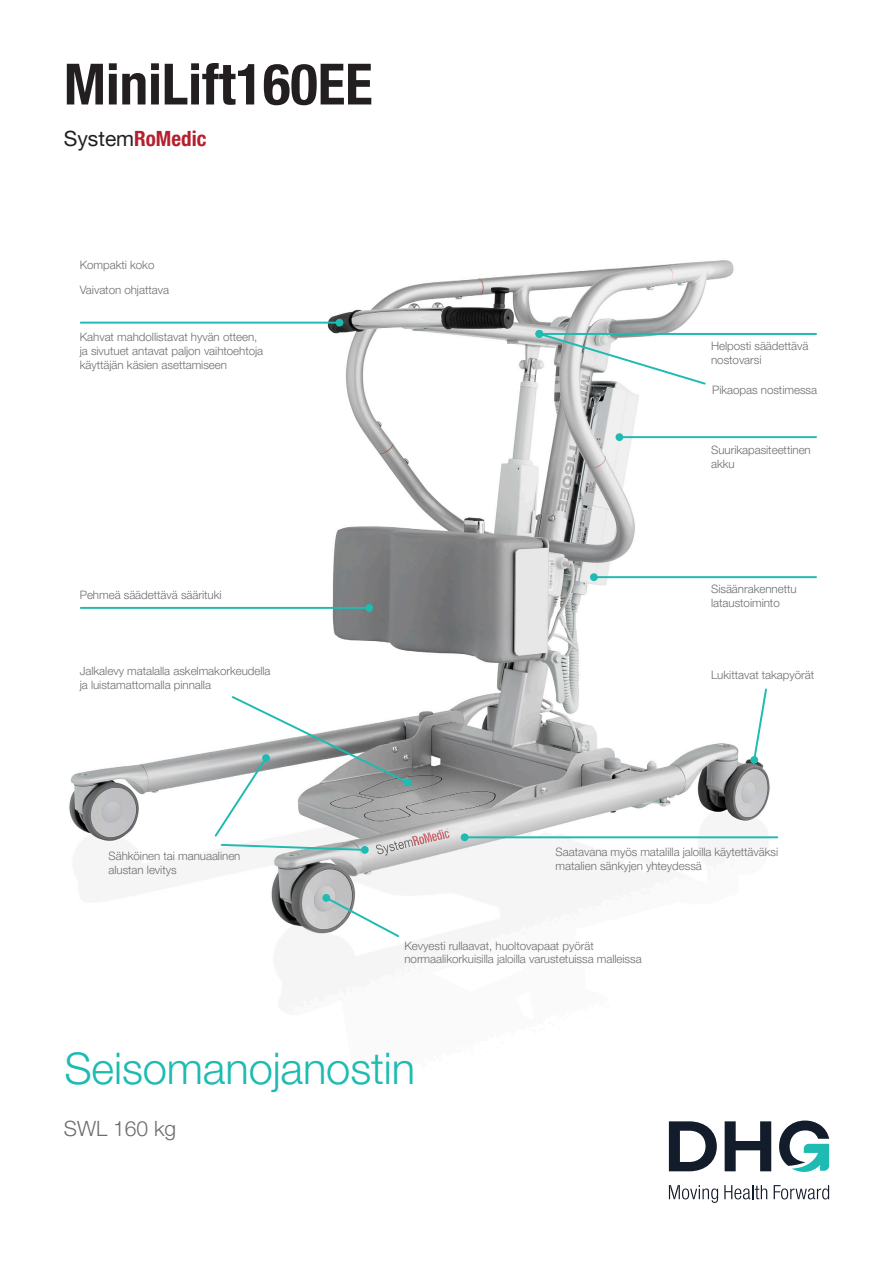
<style>
.page{position:relative;width:893px;height:1263px;background:#fff}
.page>*{position:absolute;margin:0;border:0;box-sizing:border-box;transform-origin:0 0}
.t1{font:700 condensed 57px "Helvetica Neue LT Pro";color:#231f20}
.Otsikko_-_Vega{font:300 43.5px "Helvetica Neue LT Pro";letter-spacing:-.005em;color:#1dbbb1}
.t2{font:700 condensed 21px "Helvetica Neue LT Pro";color:#b61f2d}
.t3{font:300 21px "Helvetica Neue LT Pro";color:#6c6d70}
.Kuvateksti_-_etusivu__Minilift{font:300 11.55px/13.8px "Helvetica Neue LT Pro";letter-spacing:-.005em;color:#6c6d70}
.s1{font-weight:400;font-stretch:normal;color:#231f20}
</style>
<div class="page">
<img style="left:69px;top:260px;width:748px;height:864px">
<svg style="left:669px;top:1121px;width:48px;height:50px"></svg>
<svg style="left:725px;top:1121px;width:46px;height:50px"></svg>
<svg style="left:779px;top:1120px;width:50px;height:52px"></svg>
<svg style="left:669px;top:1185px;width:49px;height:18px"></svg>
<svg style="left:724px;top:1185px;width:43px;height:14px"></svg>
<svg style="left:774px;top:1185px;width:55px;height:14px"></svg>
<hr style="left:81px;top:607px;width:288px;height:2px;background:#1dbbb1">
<div style="left:365px;top:604px;width:8px;height:8px;background:#1dbbb1;border-radius:50%"></div>
<hr style="left:81px;top:322px;width:258px;height:2px;background:#1dbbb1">
<div style="left:336px;top:319px;width:7px;height:7px;background:#1dbbb1;border-radius:50%"></div>
<svg style="left:322px;top:893px;width:79px;height:46px"></svg>
<hr style="left:465px;top:836px;width:312px;height:2px;background:#1dbbb1">
<div style="left:461px;top:833px;width:8px;height:8px;background:#1dbbb1;border-radius:50%"></div>
<svg style="left:213px;top:694px;width:199px;height:158px"></svg>
<div style="left:361px;top:846px;width:8px;height:8px;background:#1dbbb1;border-radius:50%"></div>
<svg style="left:752px;top:687px;width:16px;height:75px"></svg>
<div style="left:750px;top:756px;width:8px;height:8px;background:#1dbbb1;border-radius:4px"></div>
<hr style="left:539px;top:333px;width:277px;height:2px;background:#1dbbb1">
<svg style="left:535px;top:329px;width:172px;height:57px"></svg>
<hr style="left:619px;top:436px;width:197px;height:2px;background:#1dbbb1">
<div style="left:615px;top:433px;width:8px;height:8px;background:#1dbbb1;border-radius:50%"></div>
<hr style="left:594px;top:576px;width:222px;height:2px;background:#1dbbb1">
<div style="left:590px;top:573px;width:8px;height:8px;background:#1dbbb1;border-radius:50%"></div>
<p class="t1" style="left:64px;top:50px;width:310px">MiniLift160EE</p>
<p class="t2" style="left:64px;top:126px;width:144px"><span class="s1">System</span>RoMedic</p>
<p class="Kuvateksti_-_etusivu__Minilift" style="left:80px;top:258px;width:76px">Kompakti koko</p>
<p class="Kuvateksti_-_etusivu__Minilift" style="left:80px;top:283px;width:91px">Vaivaton ohjattava</p>
<p class="Kuvateksti_-_etusivu__Minilift" style="left:80px;top:330px;width:185px">Kahvat mahdollistavat hyvän otteen, ja sivutuet antavat paljon vaihtoehtoja käyttäjän käsien asettamiseen</p>
<p class="Kuvateksti_-_etusivu__Minilift" style="left:80px;top:588px;width:143px">Pehmeä säädettävä säärituki</p>
<p class="Kuvateksti_-_etusivu__Minilift" style="left:80px;top:664px;width:192px">Jalkalevy matalalla askelmakorkeudella ja luistamattomalla pinnalla</p>
<p class="Kuvateksti_-_etusivu__Minilift" style="left:108px;top:849px;width:134px">Sähköinen tai manuaalinen alustan levitys</p>
<p class="Kuvateksti_-_etusivu__Minilift" style="left:711px;top:339px;width:99px">Helposti säädettävä nostovarsi</p>
<p class="Kuvateksti_-_etusivu__Minilift" style="left:712px;top:383px;width:106px">Pikaopas nostimessa</p>
<p class="Kuvateksti_-_etusivu__Minilift" style="left:711px;top:442px;width:101px">Suurikapasiteettinen akku</p>
<p class="Kuvateksti_-_etusivu__Minilift" style="left:711px;top:582px;width:87px">Sisäänrakennettu lataustoiminto</p>
<p class="Kuvateksti_-_etusivu__Minilift" style="left:711px;top:668px;width:105px">Lukittavat takapyörät</p>
<p class="Kuvateksti_-_etusivu__Minilift" style="left:556px;top:845px;width:224px">Saatavana myös matalilla jaloilla käytettäväksi matalien sänkyjen yhteydessä</p>
<p class="Kuvateksti_-_etusivu__Minilift" style="left:404px;top:938px;width:239px">Kevyesti rullaavat, huoltovapaat pyörät normaalikorkuisilla jaloilla varustetuissa malleissa</p>
<p class="Otsikko_-_Vega" style="left:64px;top:1042px;width:352px">Seisomanojanostin</p>
<p class="t3" style="left:64px;top:1115px;width:114px">SWL 160 kg</p>
</div>
